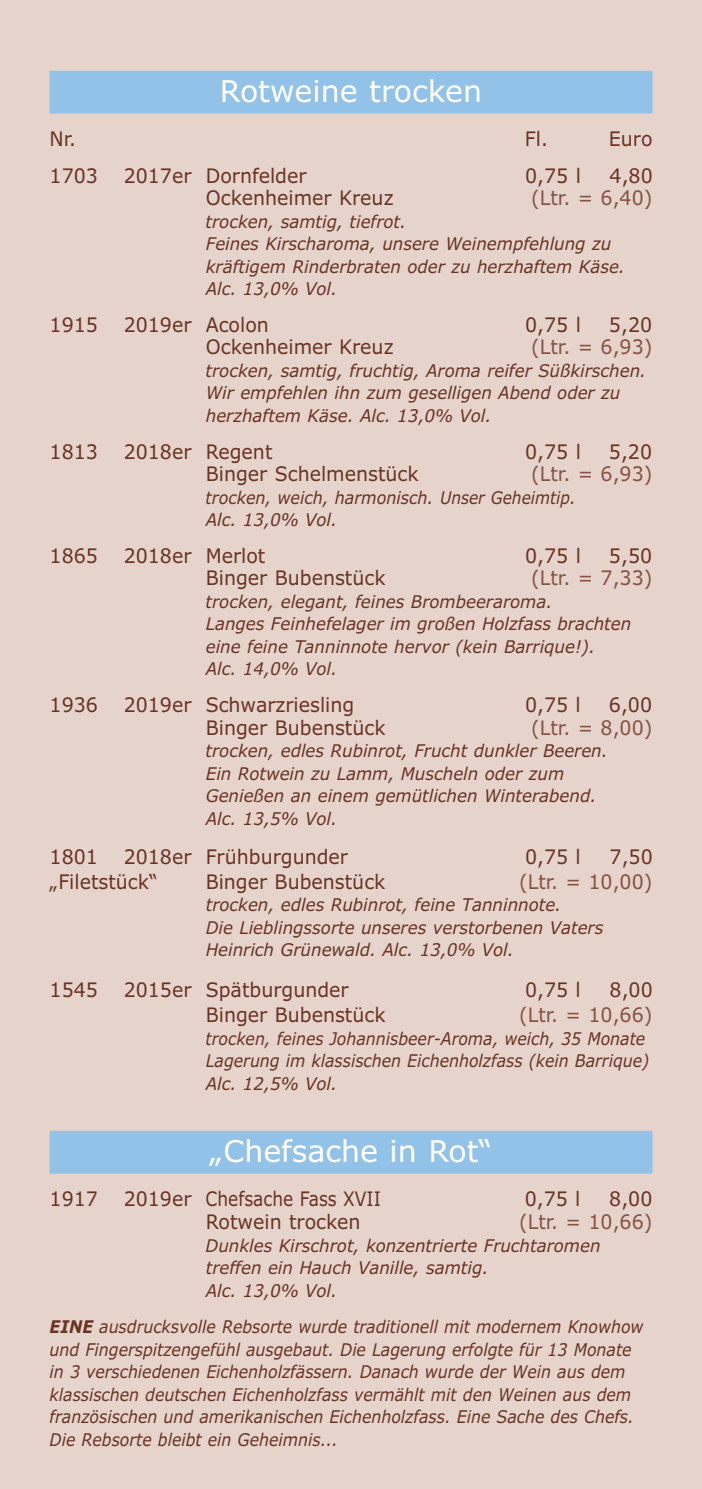
<style>
.page{position:relative;width:702px;height:1489px;background:#fff}
.page>*{position:absolute;margin:0;border:0;box-sizing:border-box;transform-origin:0 0}
.t1{font:30px "Verdana";color:#fff}
.t2{font:20px "Verdana";color:#693322;scale:.95 1}
.t3{font:20px "Verdana";color:#855242;scale:.95 1}
.t4{font:italic 17.5px/22.5px "Verdana";color:#693322;scale:.95 1}
.t5{font:italic 17.5px/22.5px "Verdana";color:#693322;scale:.9 1}
.t6{font:italic 17.5px/22.5px "Verdana";color:#693322;scale:.91 1}
.s1{font-weight:700}
</style>
<div class="page">
<div style="left:0;top:0;width:702px;height:1488px;background:#e5d3cc"></div>
<div style="left:50px;top:72px;width:601px;height:41px;background:#93c2e9"></div>
<div style="left:50px;top:71px;width:602px;height:42px;border:1px solid #93c2e9"></div>
<div style="left:50px;top:1131px;width:601px;height:41px;background:#93c2e9"></div>
<div style="left:50px;top:1130px;width:602px;height:43px;border:1px solid #93c2e9"></div>
<h1 class="t1" style="left:220px;top:80px;width:264px">Rotweine trocken</h1>
<p class="t2" style="left:50px;top:131px;width:29px">Nr.</p>
<p class="t2" style="left:525px;top:131px;width:26px">Fl.</p>
<p class="t2" style="left:609px;top:131px;width:47px">Euro</p>
<p class="t2" style="left:50px;top:167px;width:52px">1703</p>
<p class="t2" style="left:124px;top:167px;width:194px">2017er Dornfelder</p>
<p class="t2" style="left:525px;top:167px;width:60px">0,75 l</p>
<p class="t2" style="left:609px;top:167px;width:47px">4,80</p>
<p class="t2" style="left:206px;top:190px;width:199px">Ockenheimer Kreuz</p>
<p class="t3" style="left:531px;top:190px;width:129px">(Ltr. = 6,40)</p>
<p class="t4" style="left:206px;top:211px;width:443px">trocken, samtig, tiefrot.<br>Feines Kirscharoma, unsere Weinempfehlung zu kräftigem Rinderbraten oder zu herzhaftem Käse.<br>Alc. 13,0% Vol.</p>
<p class="t2" style="left:50px;top:316px;width:52px">1915</p>
<p class="t2" style="left:124px;top:316px;width:154px">2019er Acolon</p>
<p class="t2" style="left:525px;top:316px;width:60px">0,75 l</p>
<p class="t2" style="left:609px;top:316px;width:47px">5,20</p>
<p class="t2" style="left:206px;top:339px;width:199px">Ockenheimer Kreuz</p>
<p class="t3" style="left:531px;top:339px;width:129px">(Ltr. = 6,93)</p>
<p class="t4" style="left:206px;top:361px;width:465px">trocken, samtig, fruchtig, Aroma reifer Süßkirschen.<br>Wir empfehlen ihn zum geselligen Abend oder zu herzhaftem Käse. Alc. 13,0% Vol.</p>
<p class="t2" style="left:50px;top:443px;width:52px">1813</p>
<p class="t2" style="left:124px;top:443px;width:158px">2018er Regent</p>
<p class="t2" style="left:525px;top:443px;width:60px">0,75 l</p>
<p class="t2" style="left:609px;top:443px;width:47px">5,20</p>
<p class="t2" style="left:206px;top:466px;width:225px">Binger Schelmenstück</p>
<p class="t3" style="left:531px;top:466px;width:129px">(Ltr. = 6,93)</p>
<p class="t6" style="left:206px;top:487px;width:408px">trocken, weich, harmonisch. Unser Geheimtip.<br>Alc. 13,0% Vol.</p>
<p class="t2" style="left:50px;top:547px;width:52px">1865</p>
<p class="t2" style="left:124px;top:547px;width:151px">2018er Merlot</p>
<p class="t2" style="left:525px;top:547px;width:60px">0,75 l</p>
<p class="t2" style="left:609px;top:547px;width:47px">5,50</p>
<p class="t2" style="left:206px;top:570px;width:191px">Binger Bubenstück</p>
<p class="t3" style="left:531px;top:570px;width:129px">(Ltr. = 7,33)</p>
<p class="t4" style="left:206px;top:591px;width:449px">trocken, elegant, feines Brombeeraroma.<br>Langes Feinhefelager im großen Holzfass brachten eine feine Tanninnote hervor (kein Barrique!).<br>Alc. 14,0% Vol.</p>
<p class="t2" style="left:50px;top:696px;width:52px">1936</p>
<p class="t2" style="left:124px;top:696px;width:244px">2019er Schwarzriesling</p>
<p class="t2" style="left:525px;top:696px;width:60px">0,75 l</p>
<p class="t2" style="left:609px;top:696px;width:47px">6,00</p>
<p class="t2" style="left:206px;top:719px;width:191px">Binger Bubenstück</p>
<p class="t3" style="left:531px;top:719px;width:129px">(Ltr. = 8,00)</p>
<p class="t4" style="left:206px;top:741px;width:425px">trocken, edles Rubinrot, Frucht dunkler Beeren.<br>Ein Rotwein zu Lamm, Muscheln oder zum Genießen an einem gemütlichen Winterabend.<br>Alc. 13,5% Vol.</p>
<p class="t2" style="left:50px;top:848px;width:52px">1801</p>
<p class="t2" style="left:124px;top:848px;width:237px">2018er Frühburgunder</p>
<p class="t2" style="left:525px;top:848px;width:60px">0,75 l</p>
<p class="t2" style="left:609px;top:848px;width:47px">7,50</p>
<p class="t2" style="left:50px;top:873px;width:115px">„Filetstück“</p>
<p class="t2" style="left:206px;top:873px;width:191px">Binger Bubenstück</p>
<p class="t3" style="left:519px;top:873px;width:142px">(Ltr. = 10,00)</p>
<p class="t4" style="left:206px;top:895px;width:420px">trocken, edles Rubinrot, feine Tanninnote.<br>Die Lieblingssorte unseres verstorbenen Vaters<br>Heinrich Grünewald. Alc. 13,0% Vol.</p>
<p class="t2" style="left:50px;top:981px;width:52px">1545</p>
<p class="t2" style="left:124px;top:981px;width:238px">2015er Spätburgunder</p>
<p class="t2" style="left:525px;top:981px;width:60px">0,75 l</p>
<p class="t2" style="left:609px;top:981px;width:47px">8,00</p>
<p class="t2" style="left:206px;top:1006px;width:191px">Binger Bubenstück</p>
<p class="t3" style="left:519px;top:1006px;width:142px">(Ltr. = 10,66)</p>
<p class="t5" style="left:206px;top:1028px;width:494px">trocken, feines Johannisbeer-Aroma, weich, 35 Monate<br>Lagerung im klassischen Eichenholzfass (kein Barrique)<br>Alc. 12,5% Vol.</p>
<h1 class="t1" style="left:209px;top:1139px;width:284px">„Chefsache in Rot“</h1>
<p class="t2" style="left:50px;top:1191px;width:52px">1917</p>
<p class="t2" style="left:124px;top:1191px;width:272px">2019er Chefsache Fass XVII</p>
<p class="t2" style="left:524px;top:1191px;width:60px">0,75 l</p>
<p class="t2" style="left:609px;top:1191px;width:47px">8,00</p>
<p class="t2" style="left:206px;top:1213px;width:164px">Rotwein trocken</p>
<p class="t3" style="left:519px;top:1213px;width:142px">(Ltr. = 10,66)</p>
<p class="t4" style="left:206px;top:1235px;width:417px">Dunkles Kirschrot, konzentrierte Fruchtaromen treffen ein Hauch Vanille, samtig.<br>Alc. 13,0% Vol.</p>
<p class="t5" style="left:50px;top:1316px;width:661px"><span class="s1">EINE</span> ausdrucksvolle Rebsorte wurde traditionell mit modernem Knowhow und Fingerspitzengefühl ausgebaut. Die Lagerung erfolgte für 13 Monate in 3 verschiedenen Eichenholzfässern. Danach wurde der Wein aus dem klassischen deutschen Eichenholzfass vermählt mit den Weinen aus dem französischen und amerikanischen Eichenholzfass. Eine Sache des Chefs.<br>Die Rebsorte bleibt ein Geheimnis...</p>
</div>
